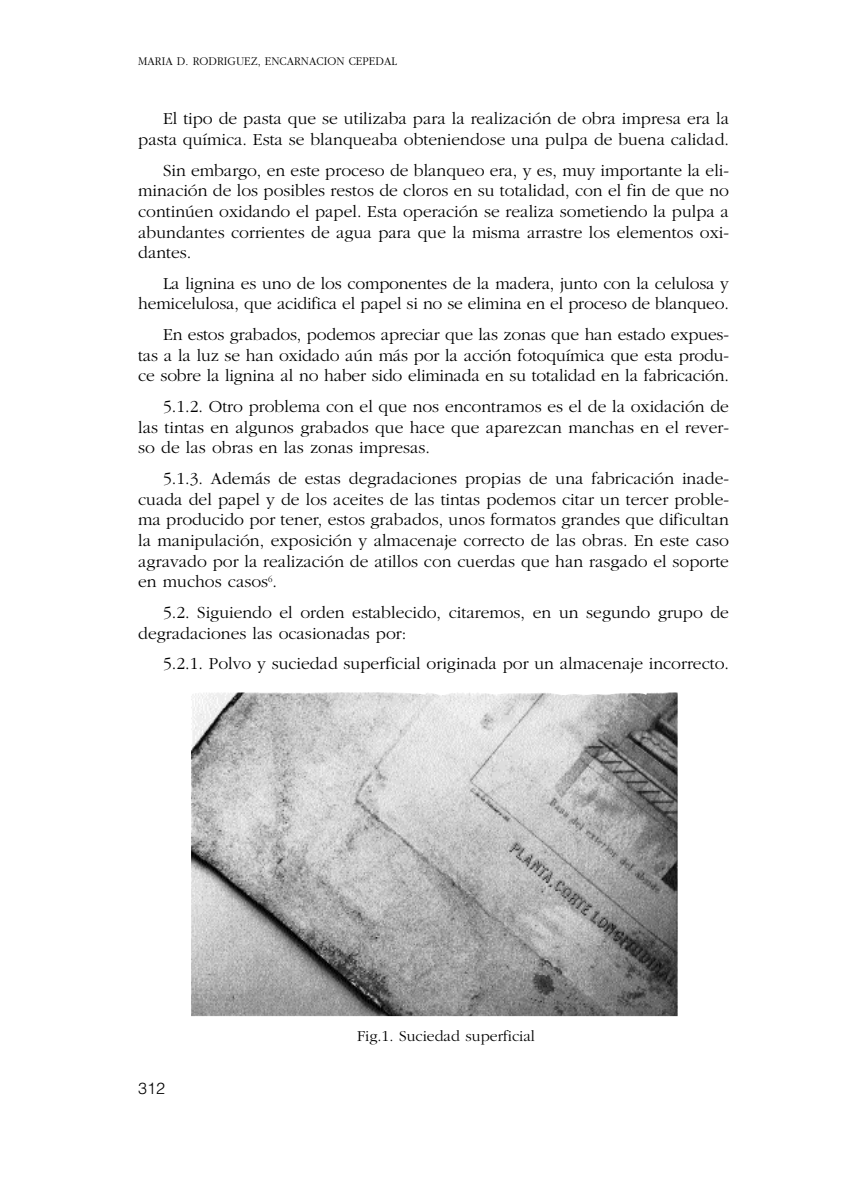
<style>
.page{position:relative;width:844px;height:1191px;background:#fff}
.page>*{position:absolute;margin:0;border:0;box-sizing:border-box;transform-origin:0 0}
.t1{font:300 17.5px/20.7px "Garamond";color:#000;text-align:justify}
.t2{font:300 16.1px "Helvetica";color:#000}
.t3{font:300 15.75px "Garamond";color:#000}
.t4{font:300 12.25px "Garamond";letter-spacing:.005em;color:#000;scale:.94 1}
</style>
<div class="page">
<img style="left:191px;top:692px;width:486px;height:324px">
<p class="t4" style="left:138px;top:57px;width:277px">MARIA D. RODRIGUEZ, ENCARNACION CEPEDAL</p>
<p class="t1" style="left:138px;top:110px;width:592px;text-align:right">El tipo de pasta que se utilizaba para la realización de obra impresa era la pasta química. Esta se blanqueaba obteniendose una pulpa de buena calidad.</p>
<p class="t1" style="left:138px;top:161px;width:592px;text-indent:25px">Sin embargo, en este proceso de blanqueo era, y es, muy importante la eli&shy;minación de los posibles restos de cloros en su totalidad, con el fin de que no continúen oxidando el papel. Esta operación se realiza sometiendo la pulpa a abundantes corrientes de agua para que la misma arrastre los elementos oxi&shy;dantes.</p>
<p class="t1" style="left:138px;top:274px;width:592px;text-align:right">La lignina es uno de los componentes de la madera, junto con la celulosa y hemicelulosa, que acidifica el papel si no se elimina en el proceso de blanqueo.</p>
<p class="t1" style="left:138px;top:325px;width:592px;text-indent:25px">En estos grabados, podemos apreciar que las zonas que han estado expues&shy;tas a la luz se han oxidado aún más por la acción fotoquímica que esta produ&shy;ce sobre la lignina al no haber sido eliminada en su totalidad en la fabricación.</p>
<p class="t1" style="left:138px;top:397px;width:592px;text-indent:25px">5.1.2. Otro problema con el que nos encontramos es el de la oxidación de las tintas en algunos grabados que hace que aparezcan manchas en el rever&shy;so de las obras en las zonas impresas.</p>
<p class="t1" style="left:138px;top:469px;width:592px;text-indent:25px">5.1.3. Además de estas degradaciones propias de una fabricación inade&shy;cuada del papel y de los aceites de las tintas podemos citar un tercer proble&shy;ma producido por tener, estos grabados, unos formatos grandes que dificultan la manipulación, exposición y almacenaje correcto de las obras. En este caso agravado por la realización de atillos con cuerdas que han rasgado el soporte en muchos casos<sup>6</sup>.</p>
<p class="t1" style="left:138px;top:603px;width:592px;text-indent:25px">5.2. Siguiendo el orden establecido, citaremos, en un segundo grupo de degradaciones las ocasionadas por:</p>
<p class="t1" style="left:163px;top:655px;width:567px">5.2.1. Polvo y suciedad superficial originada por un almacenaje incorrecto.</p>
<p class="t2" style="left:138px;top:1082px;width:28px">312</p>
<p class="t3" style="left:357px;top:1030px;width:179px">Fig.1. Suciedad superficial</p>
</div>
